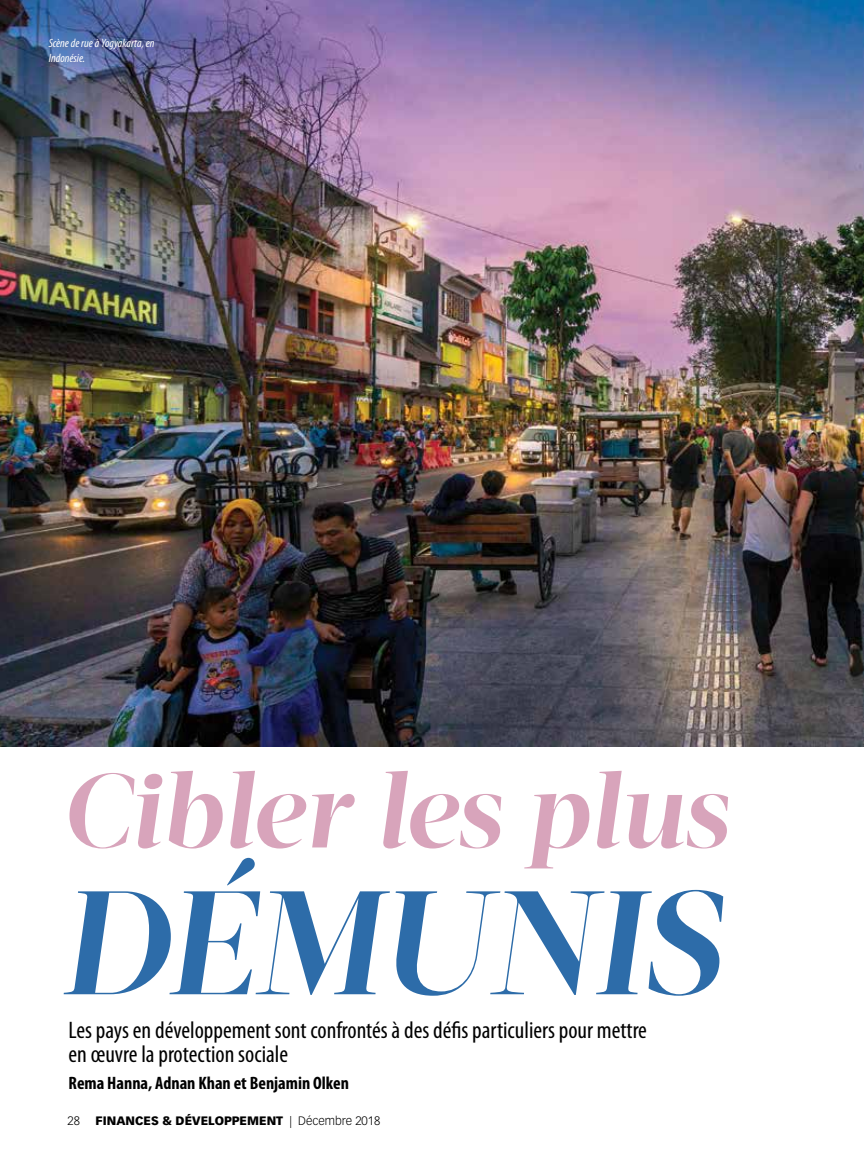
<style>
.page{position:relative;width:864px;height:1161px;background:#fff}
.page>*{position:absolute;margin:0;border:0;box-sizing:border-box;transform-origin:0 0}
.t1{font:italic 700 147px "Acta Display";letter-spacing:-.01em;color:#2d6ca9}
.t2{font:italic 700 105px "Acta Display";letter-spacing:-.01em;color:#d8a4bb}
.t3{font:condensed 24px/24px "Myriad Pro";color:#000}
.t4{font:700 condensed 18px "Myriad Pro";color:#000}
.t5{font:900 12px "Vectora LT Std";color:#000}
.t6{font:italic condensed 12px/14.4px "Myriad Pro";color:#fff}
.t7{font:300 12px "Vectora LT Std";color:#000}
.s1{font-weight:300}
</style>
<div class="page">
<img style="left:0;top:0;width:864px;height:747px">
<p class="t6" style="left:49px;top:36px;width:107px">Scène de rue à Yogyakarta, en<br>Indonésie.</p>
<h2 class="t2" style="left:61px;top:749px;width:668px">Cibler les plus</h2>
<h1 class="t1" style="left:59px;top:856px;width:663px">DÉMUNIS</h1>
<p class="t3" style="left:69px;top:1018px;width:580px">Les pays en développement sont confrontés à des défis particuliers pour mettre en œuvre la protection sociale</p>
<p class="t4" style="left:69px;top:1073px;width:282px">Rema Hanna, Adnan Khan et Benjamin Olken</p>
<p class="t7" style="left:68px;top:1114px;width:14px">28</p>
<p class="t5" style="left:96px;top:1113px;width:286px">FINANCES &amp; DÉVELOPPEMENT <span class="s1">| Décembre 2018</span></p>
</div>
